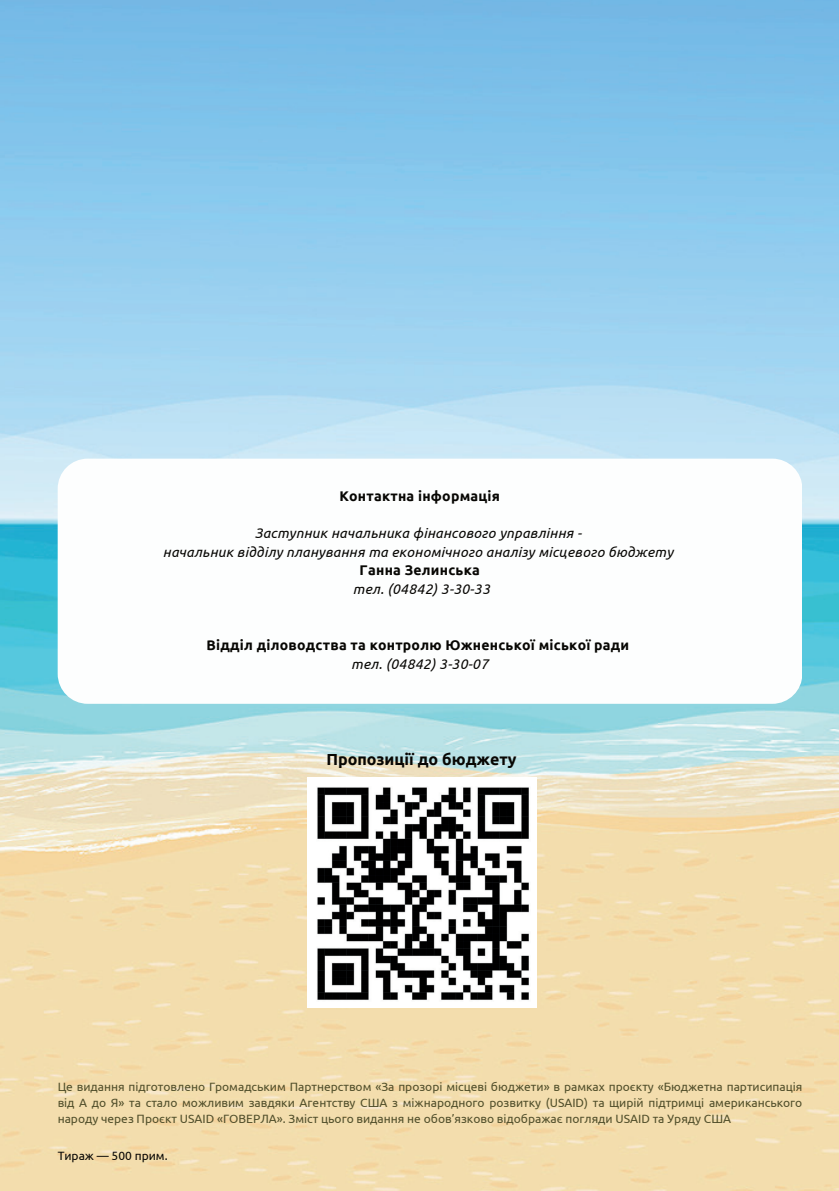
<style>
.page{position:relative;width:839px;height:1191px;background:#fff}
.page>*{position:absolute;margin:0;border:0;box-sizing:border-box;transform-origin:0 0}
.t1{font:700 16px "Ubuntu";color:#080704}
.t2{font:italic 14px/18.6px "Ubuntu";letter-spacing:.015em;color:#080704;text-align:center}
.t3{font:700 14px "Ubuntu";letter-spacing:.015em;color:#080704}
.t4{font:12px/16px "Ubuntu";color:#514f2b;text-align:justify}
.t5{font:12px "Ubuntu";color:#080704}
</style>
<div class="page">
<img style="left:0;top:0;width:838px;height:1191px">
<img style="left:307px;top:778px;width:229px;height:229px">
<div style="left:58px;top:459px;width:744px;height:245px;background:#fdfefe;border-radius:30px"></div>
<p class="t3" style="left:339px;top:487px;width:162px">Контактна інформація</p>
<p class="t2" style="left:163px;top:523px;width:511px">Заступник начальника фінансового управління -<br>начальник відділу планування та економічного аналізу місцевого бюджету</p>
<p class="t3" style="left:359px;top:562px;width:122px">Ганна Зелинська</p>
<p class="t2" style="left:353px;top:579px;width:138px">тел. (04842) 3-30-33</p>
<p class="t3" style="left:206px;top:637px;width:424px">Відділ діловодства та контролю Южненської міської ради</p>
<p class="t2" style="left:351px;top:654px;width:138px">тел. (04842) 3-30-07</p>
<h1 class="t1" style="left:326px;top:750px;width:192px">Пропозиції до бюджету</h1>
<p class="t4" style="left:58px;top:1079px;width:746px">Це видання підготовлено Громадським Партнерством «За прозорі місцеві бюджети» в рамках проєкту «Бюджетна партисипація від А до Я» та стало можливим завдяки Агентству США з міжнародного розвитку (USAID) та щирій підтримці американського народу через Проєкт USAID «ГОВЕРЛА». Зміст цього видання не обов’язково відображає погляди USAID та Уряду США</p>
<p class="t5" style="left:58px;top:1148px;width:111px">Тираж — 500 прим.</p>
</div>
